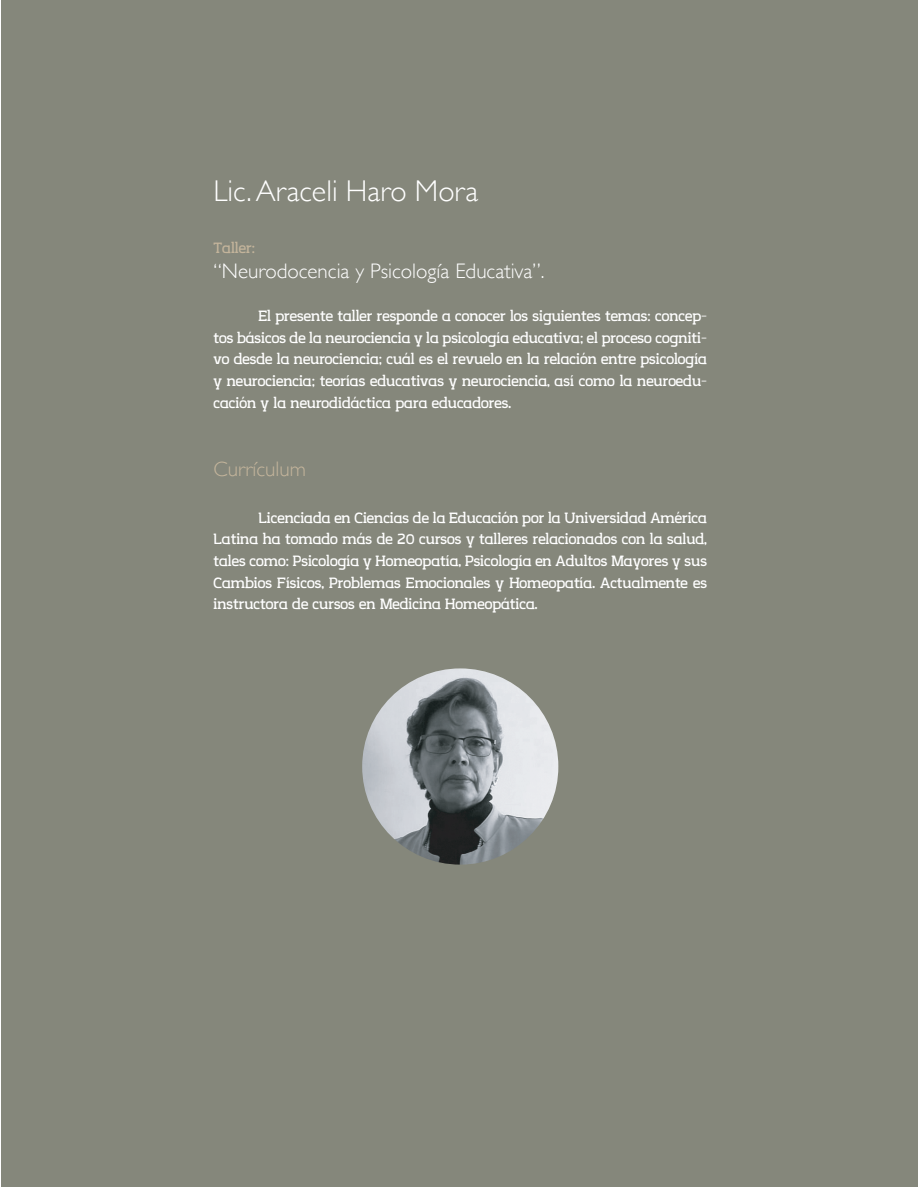
<style>
.page{position:relative;width:918px;height:1188px;background:#fff}
.page>*{position:absolute;margin:0;border:0;box-sizing:border-box;transform-origin:0 0}
.t1{font:300 30px "Gill Sans";color:#fff}
.t2{font:300 21px "Gill Sans";color:#fff}
.t3{font:300 21px "Gill Sans";color:#c3b49b}
.t4{font:18px/21.6px "Creativ Zoo Serif";color:#fff;text-align:justify}
.t5{font:18px "Creativ Zoo Serif";color:#c3b49b}
</style>
<div class="page">
<div style="left:1px;top:0;width:917px;height:1186px;background:#85877b"></div>
<img style="left:362px;top:668px;width:196px;height:197px;border-radius:98px">
<h1 class="t1" style="left:214px;top:168px;width:266px">Lic. Araceli Haro Mora</h1>
<p class="t5" style="left:214px;top:233px;width:43px">Taller:</p>
<p class="t2" style="left:214px;top:254px;width:333px">“Neurodocencia y Psicología Educativa”.</p>
<p class="t4" style="left:214px;top:304px;width:495px;text-indent:45px">El presente taller responde a conocer los siguientes temas: concep&shy;tos básicos de la neurociencia y la psicología educativa; el proceso cogniti&shy;vo desde la neurociencia; cuál es el revuelo en la relación entre psicología y neurociencia; teorías educativas y neurociencia, así como la neuroedu&shy;cación y la neurodidáctica para educadores.</p>
<p class="t3" style="left:214px;top:452px;width:94px">Currículum</p>
<p class="t4" style="left:214px;top:506px;width:495px;text-indent:45px">Licenciada en Ciencias de la Educación por la Universidad América Latina ha tomado más de 20 cursos y talleres relacionados con la salud, tales como: Psicología y Homeopatía, Psicología en Adultos Mayores y sus Cambios Físicos, Problemas Emocionales y Homeopatía. Actualmente es instructora de cursos en Medicina Homeopática.</p>
</div>
